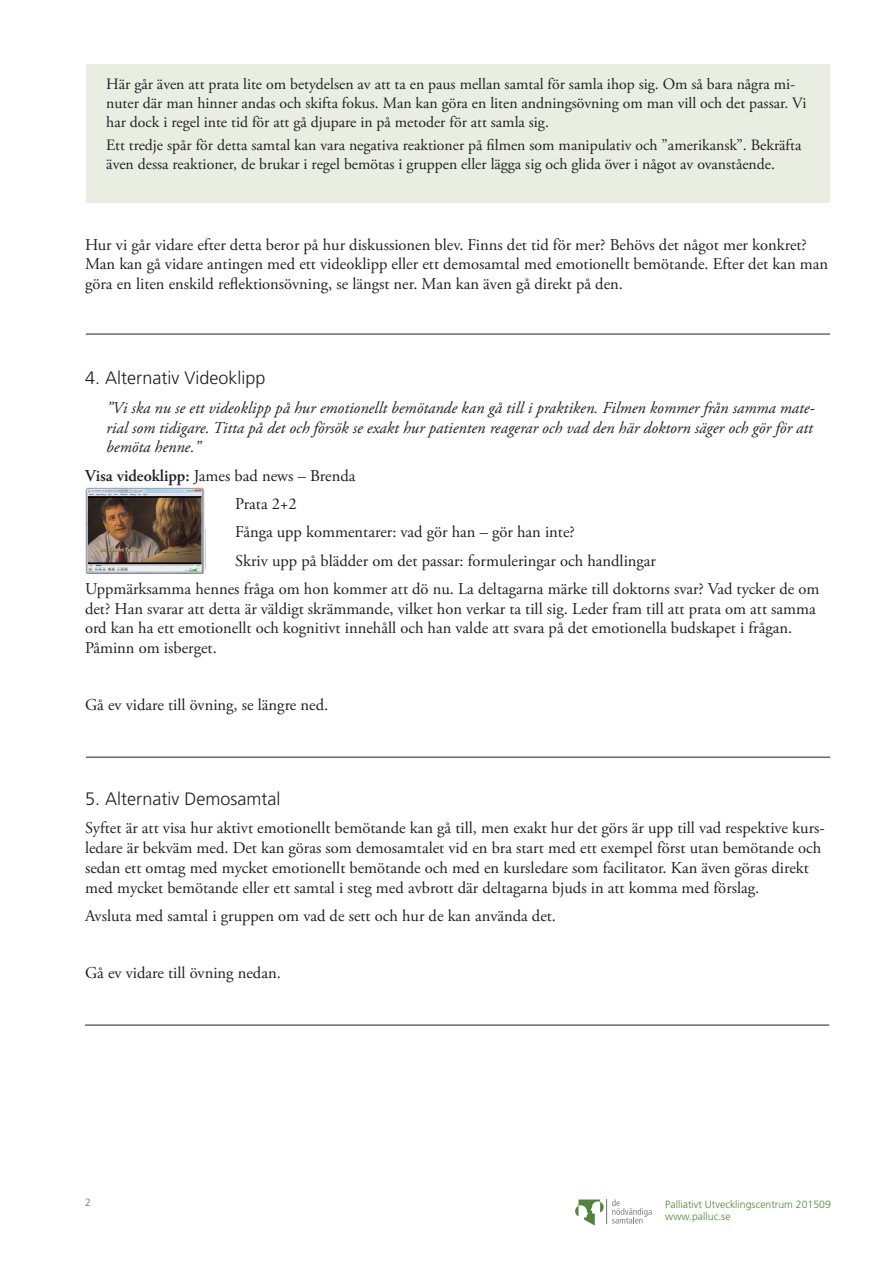
<style>
.page{position:relative;width:893px;height:1263px;background:#fff}
.page>*{position:absolute;margin:0;border:0;box-sizing:border-box;transform-origin:0 0}
.rubrik_1_svart_fruti{font:300 18px "Frutiger LT Std";color:#231f20}
.BRÖD_svart_garamond{font:16.5px/19.8px "Adobe Garamond Pro";color:#231f20}
.bröd_italic{font:italic 16.5px/19.8px "Adobe Garamond Pro";color:#231f20}
.ruta_bröd{font:15.75px/18.9px "Adobe Garamond Pro";color:#231f20}
.t1{font:300 10.5px/12.6px "Frutiger LT Std";color:#54833b}
.s1{font-weight:600}
</style>
<div class="page">
<svg style="left:575px;top:1199px;width:77px;height:26px"></svg>
<div style="left:86px;top:65px;width:743px;height:138px;background:#e9ede2"></div>
<hr style="left:86px;top:334px;width:744px;height:1px;background:#231f20">
<hr style="left:86px;top:757px;width:744px;height:1px;background:#231f20">
<hr style="left:85px;top:1025px;width:744px;height:1px;background:#231f20">
<img style="left:85px;top:486px;width:120px;height:87px">
<p class="ruta_bröd" style="left:106px;top:75px;width:702px">Här går även att prata lite om betydelsen av att ta en paus mellan samtal för samla ihop sig. Om så bara några mi&shy;nuter där man hinner andas och skifta fokus. Man kan göra en liten andningsövning om man vill och det passar. Vi har dock i regel inte tid för att gå djupare in på metoder för att samla sig.</p>
<p class="ruta_bröd" style="left:106px;top:136px;width:697px">Ett tredje spår för detta samtal kan vara negativa reaktioner på filmen som manipulativ och ”amerikansk”. Bekräfta även dessa reaktioner, de brukar i regel bemötas i gruppen eller lägga sig och glida över i något av ovanstående.</p>
<p class="BRÖD_svart_garamond" style="left:85px;top:235px;width:745px">Hur vi går vidare efter detta beror på hur diskussionen blev. Finns det tid för mer? Behövs det något mer konkret?<br>Man kan gå vidare antingen med ett videoklipp eller ett demosamtal med emotionellt bemötande. Efter det kan man göra en liten enskild reflektionsövning, se längst ner. Man kan även gå direkt på den.</p>
<p class="rubrik_1_svart_fruti" style="left:85px;top:368px;width:182px">4. Alternativ Videoklipp</p>
<p class="bröd_italic" style="left:106px;top:398px;width:710px">”Vi ska nu se ett videoklipp på hur emotionellt bemötande kan gå till i praktiken. Filmen kommer från samma mate&shy;rial som tidigare. Titta på det och försök se exakt hur patienten reagerar och vad den här doktorn säger och gör för att bemöta henne.”</p>
<p class="BRÖD_svart_garamond" style="left:85px;top:466px;width:272px"><span class="s1">Visa videoklipp:</span> James bad news – Brenda</p>
<p class="BRÖD_svart_garamond" style="left:235px;top:494px;width:63px">Prata 2+2</p>
<p class="BRÖD_svart_garamond" style="left:235px;top:523px;width:341px">Fånga upp kommentarer: vad gör han – gör han inte?</p>
<p class="BRÖD_svart_garamond" style="left:235px;top:551px;width:422px">Skriv upp på blädder om det passar: formuleringar och handlingar</p>
<p class="BRÖD_svart_garamond" style="left:85px;top:579px;width:736px">Uppmärksamma hennes fråga om hon kommer att dö nu. La deltagarna märke till doktorns svar? Vad tycker de om det? Han svarar att detta är väldigt skrämmande, vilket hon verkar ta till sig. Leder fram till att prata om att samma ord kan ha ett emotionellt och kognitivt innehåll och han valde att svara på det emotionella budskapet i frågan.<br>Påminn om isberget.</p>
<p class="BRÖD_svart_garamond" style="left:85px;top:695px;width:245px">Gå ev vidare till övning, se längre ned.</p>
<p class="rubrik_1_svart_fruti" style="left:85px;top:789px;width:197px">5. Alternativ Demosamtal</p>
<p class="BRÖD_svart_garamond" style="left:85px;top:819px;width:741px">Syftet är att visa hur aktivt emotionellt bemötande kan gå till, men exakt hur det görs är upp till vad respektive kurs&shy;ledare är bekväm med. Det kan göras som demosamtalet vid en bra start med ett exempel först utan bemötande och sedan ett omtag med mycket emotionellt bemötande och med en kursledare som facilitator. Kan även göras direkt med mycket bemötande eller ett samtal i steg med avbrott där deltagarna bjuds in att komma med förslag.</p>
<p class="BRÖD_svart_garamond" style="left:85px;top:906px;width:472px">Avsluta med samtal i gruppen om vad de sett och hur de kan använda det.</p>
<p class="BRÖD_svart_garamond" style="left:85px;top:963px;width:197px">Gå ev vidare till övning nedan.</p>
<p class="t1" style="left:85px;top:1196px;width:7px">2</p>
<p class="t1" style="left:665px;top:1198px;width:167px">Palliativt Utvecklingscentrum 201509 www.palluc.se</p>
</div>
